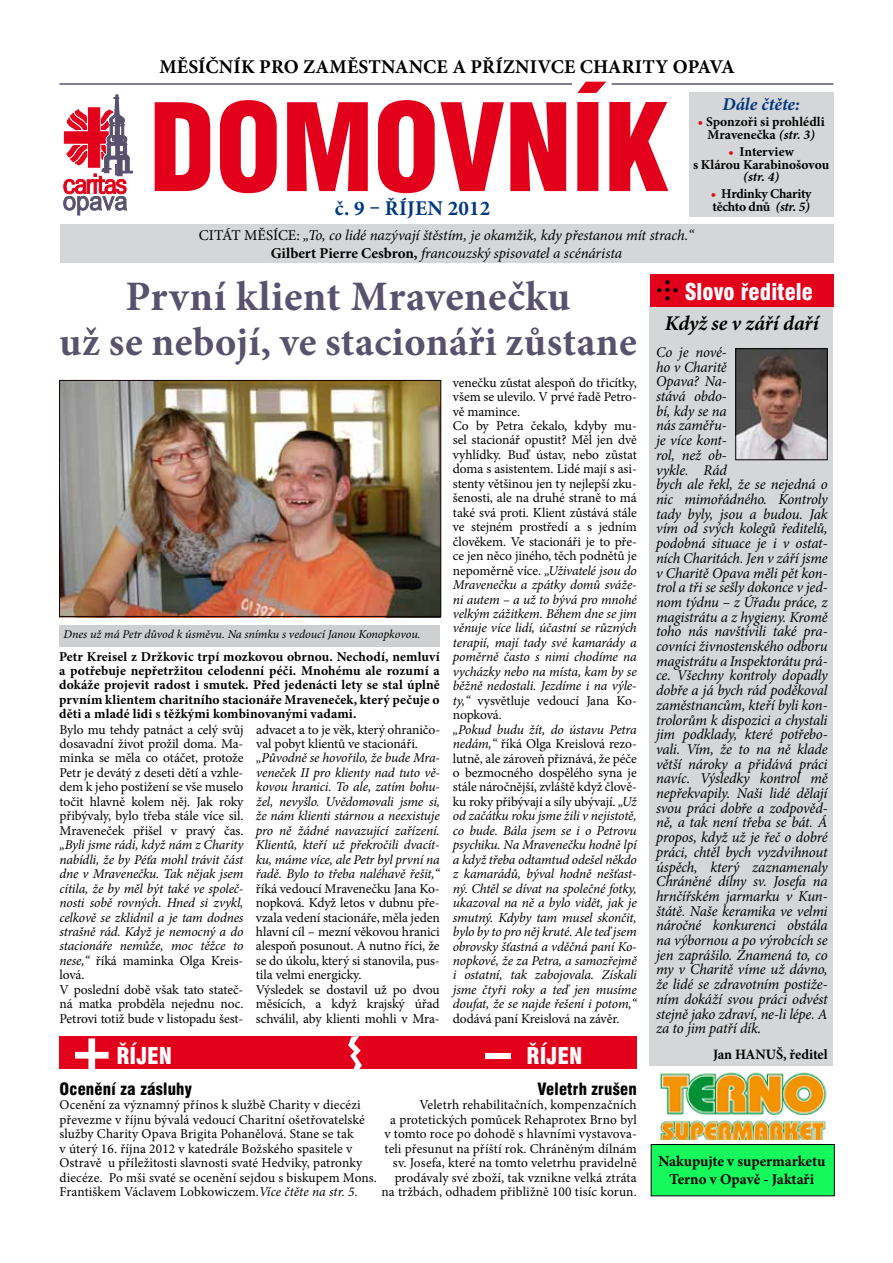
<style>
.page{position:relative;width:893px;height:1263px;background:#fff}
.page>*{position:absolute;margin:0;border:0;box-sizing:border-box;transform-origin:0 0}
.t1{font:700 72px "Friz Qua Itc TEE";color:#fff}
.t2{font:700 42px "Minion Pro";letter-spacing:.01em;color:#58526c}
.t3{font:700 40.5px "Minion Pro";letter-spacing:.01em;color:#58526c}
.t4{font:900 condensed 22.5px "Swiss 721 BTCE";color:#fff}
.t5{font:italic 700 21px "Minion Pro";letter-spacing:-.005em;color:#000}
.t6{font:700 21px "Minion Pro";letter-spacing:.01em;color:#003882}
.t7{font:700 19.5px "Minion Pro";letter-spacing:.185em;color:#000}
.t8{font:italic 700 18px "Minion Pro";letter-spacing:.005em;color:#003882}
.t9{font:900 condensed 16.5px "Swiss 721 BTCE";letter-spacing:.01em;color:#000}
.t10{font:italic 15px/14.7px "Minion Pro";letter-spacing:-.01em;color:#000}
.t11{font:700 15px/18px "Minion Pro";letter-spacing:-.005em;color:#000;text-align:center}
.t12{font:700 14.4px "Minion Pro";letter-spacing:-.01em;color:#000}
.t13{font:13.5px/14.4px "Minion Pro";letter-spacing:-.005em;color:#000}
.t14{font:italic 13.5px/14.4px "Minion Pro";letter-spacing:-.015em;color:#000;text-align:justify}
.t15{font:700 13.5px/14.4px "Minion Pro";color:#000;text-align:center}
.t16{font:700 13.5px/12.8px "Minion Pro";letter-spacing:-.025em;color:#000}
.t17{font:italic 700 13.5px "Minion Pro";color:#000}
.t18{font:italic 12px "Minion Pro";letter-spacing:-.01em;color:#000}
.s1{color:#e2001a}
.s2{font-style:italic}
.s3{font-style:normal}
.s4{font-weight:700;font-style:normal}
</style>
<div class="page">
<svg style="left:63px;top:94px;width:70px;height:121px"></svg>
<div style="left:650px;top:306px;width:183px;height:760px;background:#d5d6d7"></div>
<div style="left:649px;top:274px;width:184px;height:32px;background:#e2001a"></div>
<svg style="left:657px;top:280px;width:20px;height:20px"></svg>
<img style="left:737px;top:350px;width:89px;height:108px">
<div style="left:735px;top:348px;width:93px;height:112px;border:1px solid #000"></div>
<hr style="left:612px;top:83px;width:221px;height:2px;background:#58526c">
<hr style="left:60px;top:83px;width:512px;height:2px;background:#58526c">
<svg style="left:155px;top:82px;width:513px;height:111px;fill:#e2001a"></svg>
<div style="left:60px;top:225px;width:773px;height:38px;background:#d5d6d7"></div>
<div style="left:60px;top:1037px;width:577px;height:32px;background:#e2001a"></div>
<svg style="left:348px;top:1036px;width:14px;height:33px"></svg>
<div style="left:485px;top:1053px;width:25px;height:6px;background:#fff"></div>
<div style="left:59px;top:625px;width:381px;height:22px;background:#cecfd0"></div>
<div style="left:689px;top:92px;width:144px;height:125px;background:#d5d6d7"></div>
<div style="left:651px;top:1144px;width:184px;height:52px;background:#16f95c;border:1px solid #040603"></div>
<img style="left:659px;top:1072px;width:168px;height:68px">
<img style="left:60px;top:382px;width:381px;height:236px">
<div style="left:59px;top:380px;width:382px;height:237px;border:1px solid #160405"></div>
<h3 class="t7" style="left:159px;top:53px;width:237px">Měsíčník pro zaměstnan</h3>
<h3 class="t7" style="left:423px;top:53px;width:172px">ce apříznivce Cha</h3>
<h3 class="t7" style="left:622px;top:53px;width:65px">rity Opa</h3>
<h3 class="t7" style="left:710px;top:53px;width:22px">va</h3>
<h3 class="t6" style="left:335px;top:194px;width:157px">č. 9 – ŘÍJEN 2012</h3>
<h3 class="t8" style="left:722px;top:91px;width:79px">Dále čtěte:</h3>
<p class="t15" style="left:698px;top:115px;width:128px;line-height:12.8px"><span class="s1">•</span> Sponzoři si prohlédli<br>Mravenečka <span class="s2">(str. 3)</span></p>
<p class="t15" style="left:693px;top:145px;width:138px;line-height:12.8px"><span class="s1">•</span> Interview<br>s Klárou Karabinošovou</p>
<p class="t17" style="left:743px;top:167px;width:38px">(str. 4)</p>
<p class="t16" style="left:711px;top:187px;width:102px"><span class="s1">•</span> Hrdinky Charity těchto dnů <span class="s2">(str. 5)</span></p>
<p class="t10" style="left:199px;top:227px;width:497px;line-height:18px;text-align:center"><span class="s3">CITÁT MĚSÍCE:</span> „To, co lidé nazývají štěstím, je okamžik, kdy přestanou mít strach.“<br><span class="s4">Gilbert Pierre Cesbron,</span> francouzský spisovatel a scénárista</p>
<h2 class="t2" style="left:125px;top:267px;width:447px">První klient Mravenečku</h2>
<h3 class="t3" style="left:59px;top:313px;width:579px">už se nebojí, ve stacionáři zůstane</h3>
<p class="t18" style="left:63px;top:626px;width:359px">Dnes už má Petr důvod k úsměvu. Na snímku s vedoucí Janou Konopkovou.</p>
<p class="t15" style="left:59px;top:649px;width:382px;text-align:justify">Petr Kreisel z Držkovic trpí mozkovou obrnou. Nechodí, nemluví a potřebuje nepřetržitou celodenní péči. Mnohému ale rozumí a dokáže projevit radost i smutek. Před jedenácti lety se stal úplně prvním klientem charitního stacionáře Mraveneček, který pečuje o děti a mladé lidi s těžkými kombinovanými vadami.</p>
<p class="t13" style="left:60px;top:722px;width:185px;text-align:justify">Bylo mu tehdy patnáct a celý svůj dosavadní život prožil doma. Ma&shy;minka se měla co otáčet, protože Petr je devátý z deseti dětí a vzhle&shy;dem k jeho postižení se vše muselo točit hlavně kolem něj. Jak roky přibývaly, bylo třeba stále více sil.<br>Mraveneček přišel v pravý čas.</p>
<p class="t14" style="left:60px;top:838px;width:185px;text-align:left">„Byli jsme rádi, když nám z Charity nabídli, že by Péťa mohl trávit část dne v Mravenečku. Tak nějak jsem cítila, že by měl být také ve společ&shy;nosti sobě rovných. Hned si zvykl, celkově se zklidnil a je tam dodnes strašně rád. Když je nemocný a do stacionáře nemůže, moc těžce to nese,“ <span class="s3">říká maminka Olga Kreis&shy;lová.<br>V poslední době však tato stateč&shy;ná matka probděla nejednu noc.<br>Petrovi totiž bude v listopadu šest-</span></p>
<p class="t13" style="left:256px;top:722px;width:185px">advacet a to je věk, který ohraničo&shy;val pobyt klientů ve stacionáři.</p>
<p class="t14" style="left:256px;top:751px;width:186px">„Původně se hovořilo, že bude Mra&shy;veneček II pro klienty nad tuto vě&shy;kovou hranici. To ale, zatím bohu&shy;žel, nevyšlo. Uvědomovali jsme si, že nám klienti stárnou a neexistuje pro ně žádné navazující zařízení.<br>Klientů, kteří už překročili dvacít&shy;ku, máme více, ale Petr byl první na řadě. Bylo to třeba naléhavě řešit,“</p>
<p class="t13" style="left:256px;top:881px;width:185px">říká vedoucí Mravenečku Jana Ko&shy;nopková. Když letos v dubnu pře&shy;vzala vedení stacionáře, měla jeden hlavní cíl – mezní věkovou hranici alespoň posunout. A nutno říci, že se do úkolu, který si stanovila, pus&shy;tila velmi energicky.<br>Výsledek se dostavil už po dvou měsících, a když krajský úřad schválil, aby klienti mohli v Mra-</p>
<p class="t13" style="left:453px;top:375px;width:185px">venečku zůstat alespoň do třicítky, všem se ulevilo. V prvé řadě Petro&shy;vě mamince.<br>Co by Petra čekalo, kdyby mu&shy;sel stacionář opustit? Měl jen dvě vyhlídky. Buď ústav, nebo zůstat doma s asistentem. Lidé mají s asi&shy;stenty většinou jen ty nejlepší zku&shy;šenosti, ale na druhé straně to má také svá proti. Klient zůstává stále ve stejném prostředí a s jedním člověkem. Ve stacionáři je to pře&shy;ce jen něco jiného, těch podnětů je nepoměrně více. <span class="s2">„Uživatelé jsou do<br>Mravenečku a zpátky domů sváže&shy;ni autem – a už to bývá pro mnohé velkým zážitkem. Během dne se jim věnuje více lidí, účastní se různých terapií, mají tady své kamarády a poměrně často s nimi chodíme na vycházky nebo na místa, kam by se běžně nedostali. Jezdíme i na výle&shy;ty,“</span> vysvětluje vedoucí Jana Ko&shy;nopková.</p>
<p class="t14" style="left:453px;top:722px;width:185px">„Pokud budu žít, do ústavu Petra nedám,“ <span class="s3">říká Olga Kreislová rezo&shy;lutně, ale zároveň přiznává, že péče o bezmocného dospělého syna je stále náročnější, zvláště když člově&shy;ku roky přibývají a síly ubývají.</span> „Už od začátku roku jsme žili v nejistotě, co bude. Bála jsem se i o Petrovu psychiku. Na Mravenečku hodně lpí a když třeba odtamtud odešel někdo z kamarádů, býval hodně nešťast&shy;ný. Chtěl se dívat na společné fotky, ukazoval na ně a bylo vidět, jak je smutný. Kdyby tam musel skončit, bylo by to pro něj kruté. Ale teď jsem obrovsky šťastná a vděčná paní Ko&shy;nopkové, že za Petra, a samozřejmě i ostatní, tak zabojovala. Získali jsme čtyři roky a teď jen musíme doufat, že se najde řešení i potom,“</p>
<p class="t13" style="left:453px;top:1011px;width:168px">dodává paní Kreislová na závěr.</p>
<h1 class="t1" style="left:70px;top:1014px;width:45px">+</h1>
<h3 class="t4" style="left:116px;top:1041px;width:57px">ŘÍJEN</h3>
<h3 class="t4" style="left:526px;top:1041px;width:57px">ŘÍJEN</h3>
<p class="t9" style="left:60px;top:1078px;width:134px">Ocenění za zásluhy</p>
<p class="t13" style="left:60px;top:1098px;width:319px">Ocenění za významný přínos k službě Charity v diecézi převezme v říjnu bývalá vedoucí Charitní ošetřovatelské služby Charity Opava Brigita Pohanělová. Stane se tak<br>v úterý 16. října 2012 v katedrále Božského spasitele v Ostravě u příležitosti slavnosti svaté Hedviky, patronky diecéze. Po mši svaté se ocenění sejdou s biskupem Mons.<br>Františkem Václavem Lobkowiczem.<span class="s2">Více čtěte na str. 5.</span></p>
<p class="t9" style="left:537px;top:1078px;width:101px">Veletrh zrušen</p>
<p class="t13" style="left:382px;top:1098px;width:257px;text-align:right">Veletrh rehabilitačních, kompenzačních<br>a protetických pomůcek Rehaprotex Brno byl v tomto roce po dohodě s hlavními vystavova&shy;teli přesunut na příští rok. Chráněným dílnám sv. Josefa, které na tomto veletrhu pravidelně prodávaly své zboží, tak vznikne velká ztráta na tržbách, odhadem přibližně 100 tisíc korun.</p>
<h3 class="t4" style="left:685px;top:276px;width:130px">Slovo ředitele</h3>
<h3 class="t5" style="left:665px;top:308px;width:155px">Když se v září daří</h3>
<p class="t10" style="left:656px;top:345px;width:173px">Co je nové-<br>ho v Charitě<br>Opava? Na-<br>stává obdo-<br>bí, kdy se na<br>nás zaměřu-<br>je více kont-<br>rol, než ob-<br>vykle. Rád<br>bych ale řekl, že se nejedná o nic mimořádného. Kontroly tady byly, jsou a budou. Jak vím od svých kolegů ředitelů, podobná situace je i v ostat&shy;ních Charitách. Jen v září jsme v Charitě Opava měli pět kon&shy;trol a tři se sešly dokonce v jed&shy;nom týdnu – z Úřadu práce, z magistrátu a z hygieny. Kromě toho nás navštívili také pra&shy;covníci živnostenského odboru magistrátu a Inspektorátu prá&shy;ce. Všechny kontroly dopadly dobře a já bych rád poděkoval zaměstnancům, kteří byli kon&shy;trolorům k dispozici a chystali jim podklady, které potřebo&shy;vali. Vím, že to na ně klade větší nároky a přidává práci navíc. Výsledky kontrol mě nepřekvapily. Naši lidé dělají svou práci dobře a zodpověd&shy;ně, a tak není třeba se bát. Á propos, když už je řeč o dobré práci, chtěl bych vyzdvihnout úspěch, který zaznamenaly<br>Chráněné dílny sv. Josefa na hrnčířském jarmarku v Kun&shy;štátě. Naše keramika ve velmi náročné konkurenci obstála na výbornou a po výrobcích se jen zaprášilo. Znamená to, co my v Charitě víme už dávno, že lidé se zdravotním postiže&shy;ním dokáží svou práci odvést stejně jako zdraví, ne-li lépe. A za to jim patří dík.</p>
<p class="t12" style="left:713px;top:1044px;width:116px">Jan HANUŠ, ředitel</p>
<p class="t11" style="left:658px;top:1152px;width:169px">Nakupujte v supermarketu<br>Terno v Opavě - Jaktaři</p>
</div>
